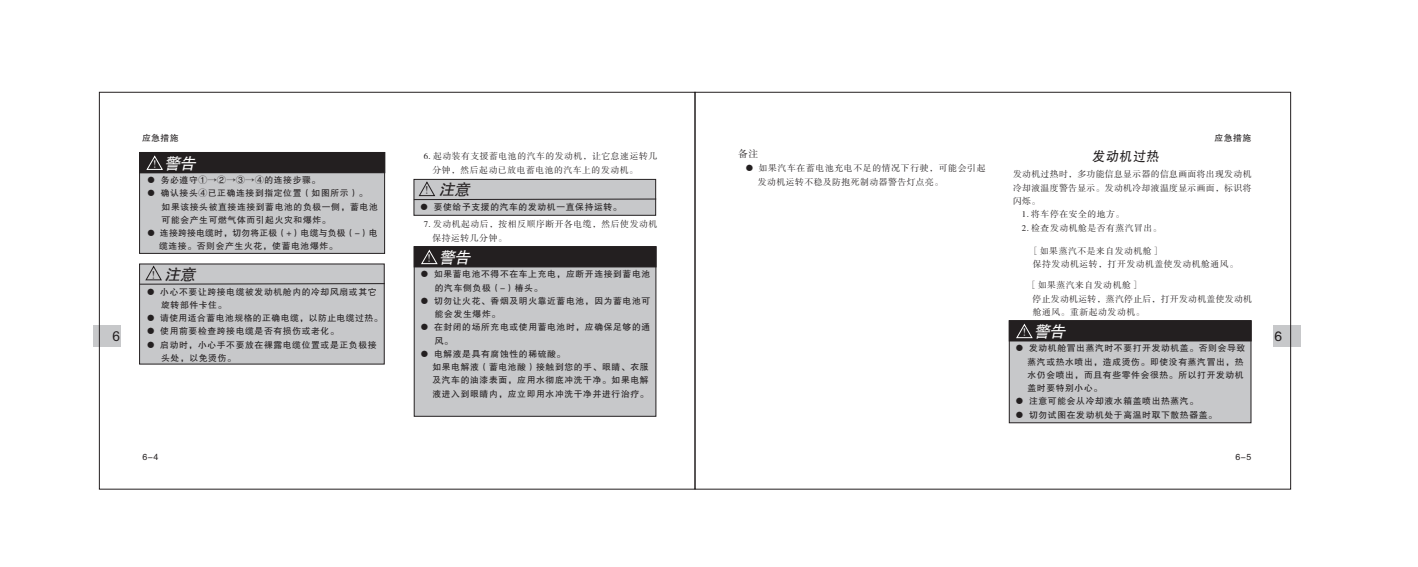
<style>
.page{position:relative;width:1418px;height:567px;background:#fff}
.page>*{position:absolute;margin:0;border:0;box-sizing:border-box;transform-origin:0 0}
.t1{font:italic 15.7px "FZHTK GBK1 0";color:#fff}
.t2{font:italic 15.7px "FZHTK GBK1 0";color:#231f20}
.t3{font:13.7px "Arial";color:#231f20}
.t4{font:13.7px "FZHTK GBK1 0";color:#231f20}
.t5{font:13.6px "FZHTK GBK1 0";color:#231f20;scale:.94 1}
.t6{font:9.8px "FZSSK GBK1 0";color:#231f20}
.t7{font:8.8px/13.3px "FZHTK GBK1 0";letter-spacing:.07em;color:#231f20}
.t8{font:8.8px/13.5px "FZSSK GBK1 0";letter-spacing:.06em;color:#231f20}
.t9{font:8.8px/13.5px "FZSSK GBK1 0";letter-spacing:.04em;color:#231f20}
.t10{font:8.8px/13.3px "FZHTK GBK1 0";letter-spacing:.025em;color:#231f20}
.s1{font-family:"FZSSK GBK1 0";font-style:normal;font-size:9.6px}
</style>
<div class="page">
<svg style="left:1008px;top:320px;width:243px;height:103px;background:#a4a4a6"></svg>
<svg style="left:139px;top:152px;width:246px;height:102px;background:#a0a0a2"></svg>
<svg style="left:139px;top:263px;width:246px;height:102px;background:#bebfc1"></svg>
<div style="left:414px;top:267px;width:242px;height:150px;background:#c7c8ca"></div>
<div style="left:414px;top:246px;width:242px;height:21px;background:#231f20"></div>
<svg style="left:413px;top:179px;width:243px;height:37px;background:#b8b8ba"></svg>
<div style="left:93px;top:326px;width:27px;height:21px;background:#c7c8ca"></div>
<div style="left:1272px;top:326px;width:28px;height:21px;background:#c7c8ca"></div>
<p class="t7" style="left:142px;top:132px;width:38px">应急措施</p>
<p class="t7" style="left:1214px;top:132px;width:38px">应急措施</p>
<p class="t6" style="left:738px;top:149px;width:22px">备注</p>
<p class="t8" style="left:758px;top:162px;width:229px;text-indent:-13px">● 如果汽车在蓄电池充电不足的情况下行驶，可能会引起发动机运转不稳及防抱死制动器警告灯点亮。</p>
<h3 class="t5" style="left:1092px;top:149px;width:74px">发动机过热</h3>
<p class="t8" style="left:1013px;top:168px;width:240px;text-align:justify">发动机过热时，多功能信息显示器的信息画面将出现发动机冷却液温度警告显示。发动机冷却液温度显示画面，标识将闪烁。</p>
<p class="t8" style="left:1021px;top:208px;width:104px">1. 将车停在安全的地方。</p>
<p class="t8" style="left:1021px;top:221px;width:141px">2. 检查发动机舱是否有蒸汽冒出。</p>
<p class="t8" style="left:1030px;top:244px;width:209px">［如果蒸汽不是来自发动机舱］<br>保持发动机运转，打开发动机盖使发动机舱通风。</p>
<p class="t9" style="left:1032px;top:279px;width:221px;text-indent:-4px">［如果蒸汽来自发动机舱］<br>停止发动机运转，蒸汽停止后，打开发动机盖使发动机舱通风。重新起动发动机。</p>
<p class="t7" style="left:1027px;top:342px;width:219px;text-indent:-12px">● 发动机舱冒出蒸汽时不要打开发动机盖。否则会导致蒸汽或热水喷出，造成烫伤。即使没有蒸汽冒出，热水仍会喷出，而且有些零件会很热。所以打开发动机盖时要特别小心。</p>
<p class="t7" style="left:1015px;top:395px;width:184px">● 注意可能会从冷却液水箱盖喷出热蒸汽。</p>
<p class="t7" style="left:1015px;top:408px;width:203px">● 切勿试图在发动机处于高温时取下散热器盖。</p>
<p class="t8" style="left:432px;top:150px;width:226px;text-indent:-9px">6. 起动装有支援蓄电池的汽车的发动机，让它怠速运转几分钟，然后起动已放电蓄电池的汽车上的发动机。</p>
<h1 class="t2" style="left:439px;top:181px;width:36px">注意</h1>
<p class="t7" style="left:420px;top:200px;width:203px">● 要使给予支援的汽车的发动机一直保持运转。</p>
<p class="t8" style="left:432px;top:218px;width:226px;text-indent:-9px">7. 发动机起动后，按相反顺序断开各电缆，然后使发动机保持运转几分钟。</p>
<p class="t7" style="left:435px;top:268px;width:217px;text-indent:-15px">● 如果蓄电池不得不在车上充电，应断开连接到蓄电池的汽车侧负极（-）椿头。</p>
<p class="t7" style="left:435px;top:294px;width:217px;text-indent:-15px">● 切勿让火花、香烟及明火靠近蓄电池，因为蓄电池可能会发生爆炸。</p>
<p class="t7" style="left:435px;top:321px;width:217px;text-indent:-15px">● 在封闭的场所充电或使用蓄电池时，应确保足够的通风。</p>
<p class="t7" style="left:432px;top:347px;width:218px;text-indent:-12px">● 电解液是具有腐蚀性的稀硫酸。<br>如果电解液（蓄电池酸）接触到您的手、眼睛、衣服及汽车的油漆表面，应用水彻底冲洗干净。如果电解液进入到眼睛内，应立即用水冲洗干净并进行治疗。</p>
<h1 class="t1" style="left:152px;top:154px;width:48px"><span class="s1">！</span>警告</h1>
<p class="t7" style="left:147px;top:174px;width:175px">● 务必遵守①→②→③→④的连接步骤。</p>
<p class="t7" style="left:162px;top:187px;width:218px;text-indent:-15px">● 确认接头④已正确连接到指定位置（如图所示）。如果该接头被直接连接到蓄电池的负极一侧，蓄电池可能会产生可燃气体而引起火灾和爆炸。</p>
<p class="t10" style="left:159px;top:227px;width:220px;text-indent:-12px">● 连接跨接电缆时，切勿将正极（+）电缆与负极（-）电缆连接。否则会产生火花，使蓄电池爆炸。</p>
<h1 class="t2" style="left:164px;top:266px;width:36px">注意</h1>
<p class="t7" style="left:161px;top:285px;width:217px;text-indent:-15px">● 小心不要让跨接电缆被发动机舱内的冷却风扇或其它旋转部件卡住。</p>
<p class="t7" style="left:146px;top:312px;width:238px">● 请使用适合蓄电池规格的正确电缆，以防止电缆过热。</p>
<p class="t7" style="left:146px;top:325px;width:194px">● 使用前要检查跨接电缆是否有损伤或老化。</p>
<p class="t7" style="left:161px;top:338px;width:217px;text-indent:-15px">● 启动时，小心手不要放在裸露电缆位置或是正负极接头处，以免烫伤。</p>
<p class="t6" style="left:424px;top:185px;width:11px">！</p>
<h1 class="t1" style="left:427px;top:249px;width:48px"><span class="s1">！</span>警告</h1>
<p class="t6" style="left:151px;top:269px;width:11px">！</p>
<h1 class="t1" style="left:1022px;top:323px;width:48px"><span class="s1">！</span>警告</h1>
<h2 class="t3" style="left:112px;top:331px;width:9px">6</h2>
<h2 class="t4" style="left:1274px;top:329px;width:9px">6</h2>
<p class="t7" style="left:142px;top:450px;width:17px">6-4</p>
<p class="t7" style="left:1235px;top:450px;width:17px">6-5</p>
</div>
